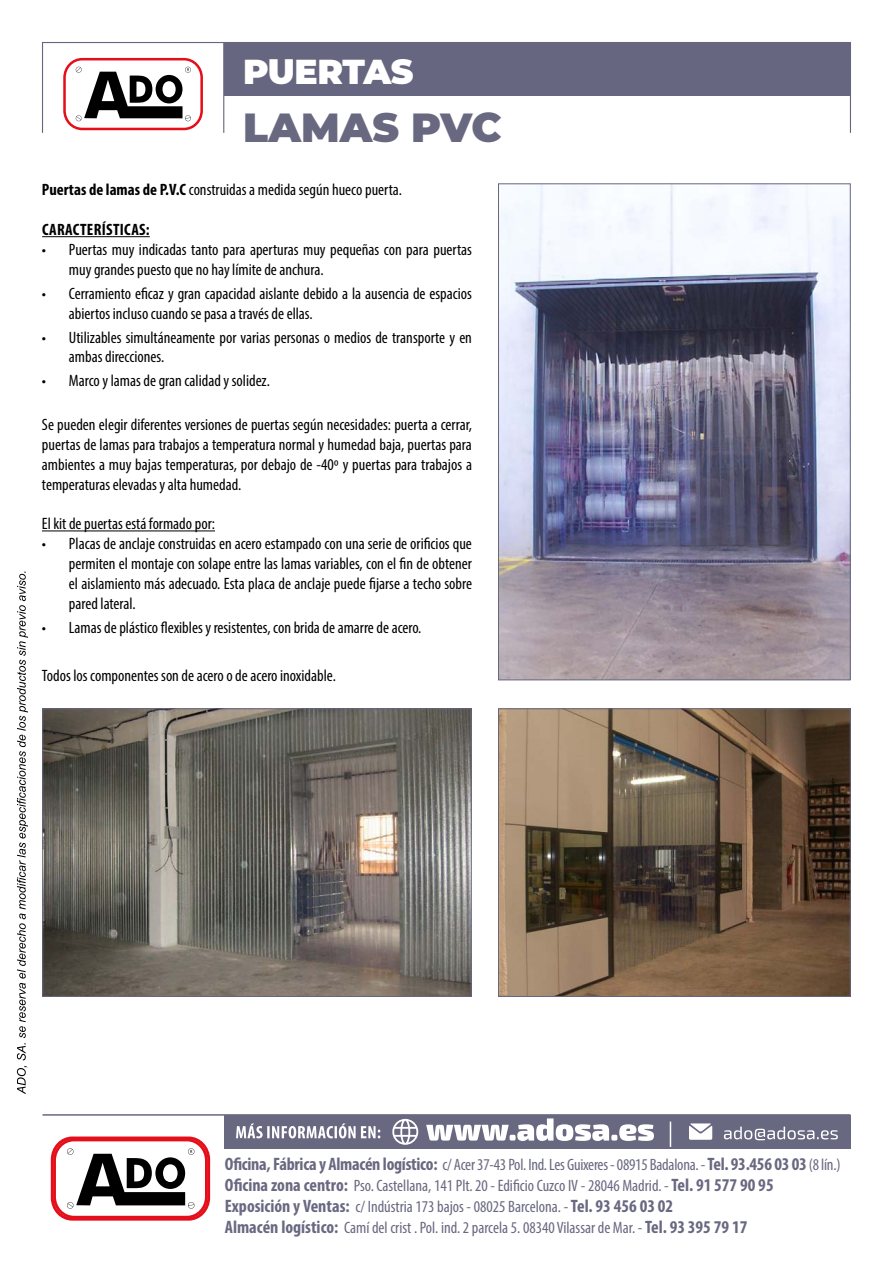
<style>
.page{position:relative;width:893px;height:1263px;background:#fff}
.page>*{position:absolute;margin:0;border:0;box-sizing:border-box;transform-origin:0 0}
.t1{font:900 40.5px "Montserrat";color:#696881}
.t2{font:900 34.5px "Montserrat";letter-spacing:-.015em;color:#fff}
.t3{font:condensed 16.5px/19.8px "Myriad Pro";color:#000}
.t4{font:condensed 16.5px/21px "Myriad Pro";color:#696881}
.t5{font:700 condensed 16.5px "Myriad Pro";letter-spacing:.02em;color:#000}
.s1{font-weight:700}
.s2{font-weight:700;font-size:18px}
</style>
<div class="page">
<div style="left:42px;top:42px;width:809px;height:91px;border:1px solid #666680"></div>
<hr style="left:223px;top:43px;width:1px;height:90px;background:#666680">
<div style="left:224px;top:43px;width:626px;height:53px;background:#666680"></div>
<svg style="left:63px;top:58px;width:140px;height:72px"></svg>
<div style="left:224px;top:1115px;width:626px;height:33px;background:#696881"></div>
<svg style="left:236px;top:1123px;width:144px;height:15px"></svg>
<hr style="left:43px;top:1114px;width:807px;height:2px;background:#696881">
<svg style="left:392px;top:1119px;width:26px;height:26px"></svg>
<svg style="left:426px;top:1118px;width:228px;height:23px"></svg>
<svg style="left:724px;top:1127px;width:114px;height:13px"></svg>
<svg style="left:689px;top:1123px;width:23px;height:17px"></svg>
<svg style="left:670px;top:1121px;width:1px;height:26px"></svg>
<svg style="left:51px;top:1136px;width:159px;height:84px"></svg>
<svg style="left:17px;top:571px;width:11px;height:523px"></svg>
<img style="left:500px;top:185px;width:349px;height:493px">
<img style="left:500px;top:710px;width:349px;height:285px">
<div style="left:498px;top:708px;width:353px;height:289px;border:1px solid #666680"></div>
<img style="left:44px;top:710px;width:426px;height:285px">
<div style="left:42px;top:708px;width:430px;height:289px;border:1px solid #666680"></div>
<hr style="left:42px;top:236px;width:108px;height:1px;background:#000">
<hr style="left:42px;top:530px;width:173px;height:1px;background:#000">
<h2 class="t2" style="left:243px;top:45px;width:172px">PUERTAS</h2>
<h1 class="t1" style="left:243px;top:98px;width:260px">LAMAS PVC</h1>
<p class="t3" style="left:42px;top:180px;width:362px"><span class="s1">Puertas de lamas de P.V.C</span> construidas a medida según hueco puerta.</p>
<p class="t5" style="left:42px;top:219px;width:109px">CARACTERÍSTICAS:</p>
<p class="t3" style="left:69px;top:239px;width:405px;text-indent:-27px">• Puertas muy indicadas tanto para aperturas muy pequeñas con para puertas muy grandes puesto que no hay límite de anchura.</p>
<p class="t3" style="left:69px;top:283px;width:405px;text-indent:-27px">• Cerramiento eficaz y gran capacidad aislante debido a la ausencia de espacios abiertos incluso cuando se pasa a través de ellas.</p>
<p class="t3" style="left:69px;top:327px;width:405px;text-indent:-27px">• Utilizables simultáneamente por varias personas o medios de transporte y en ambas direcciones.</p>
<p class="t3" style="left:42px;top:371px;width:229px">• Marco y lamas de gran calidad y solidez.</p>
<p class="t3" style="left:42px;top:415px;width:432px;text-align:justify">Se pueden elegir diferentes versiones de puertas según necesidades: puerta a cerrar, puertas de lamas para trabajos a temperatura normal y humedad baja, puertas para ambientes a muy bajas temperaturas, por debajo de -40º y puertas para trabajos a temperaturas elevadas y alta humedad.</p>
<p class="t3" style="left:42px;top:514px;width:175px">El kit de puertas está formado por:</p>
<p class="t3" style="left:69px;top:533px;width:405px;text-align:justify;text-indent:-27px">• Placas de anclaje construidas en acero estampado con una serie de orificios que permiten el montaje con solape entre las lamas variables, con el fin de obtener el aislamiento más adecuado. Esta placa de anclaje puede fijarse a techo sobre pared lateral.</p>
<p class="t3" style="left:42px;top:617px;width:381px">• Lamas de plástico flexibles y resistentes, con brida de amarre de acero.</p>
<p class="t3" style="left:42px;top:665px;width:295px">Todos los componentes son de acero o de acero inoxidable.</p>
<p class="t4" style="left:225px;top:1153px;width:617px"><span class="s2">Oficina, Fábrica y Almacén logístico:</span> c/ Acer 37-43 Pol. Ind. Les Guixeres - 08915 Badalona. - <span class="s2">Tel. 93.456 03 03</span> (8 lín.)<br><span class="s2">Oficina zona centro:</span> Pso. Castellana, 141 Plt. 20 - Edificio Cuzco IV - 28046 Madrid. - <span class="s2">Tel. 91 577 90 95<br>Exposición y Ventas:</span> c/ Indústria 173 bajos - 08025 Barcelona. - <span class="s2">Tel. 93 456 03 02<br>Almacén logístico:</span> Camí del crist . Pol. ind. 2 parcela 5. 08340 Vilassar de Mar. - <span class="s2">Tel. 93 395 79 17</span></p>
</div>
